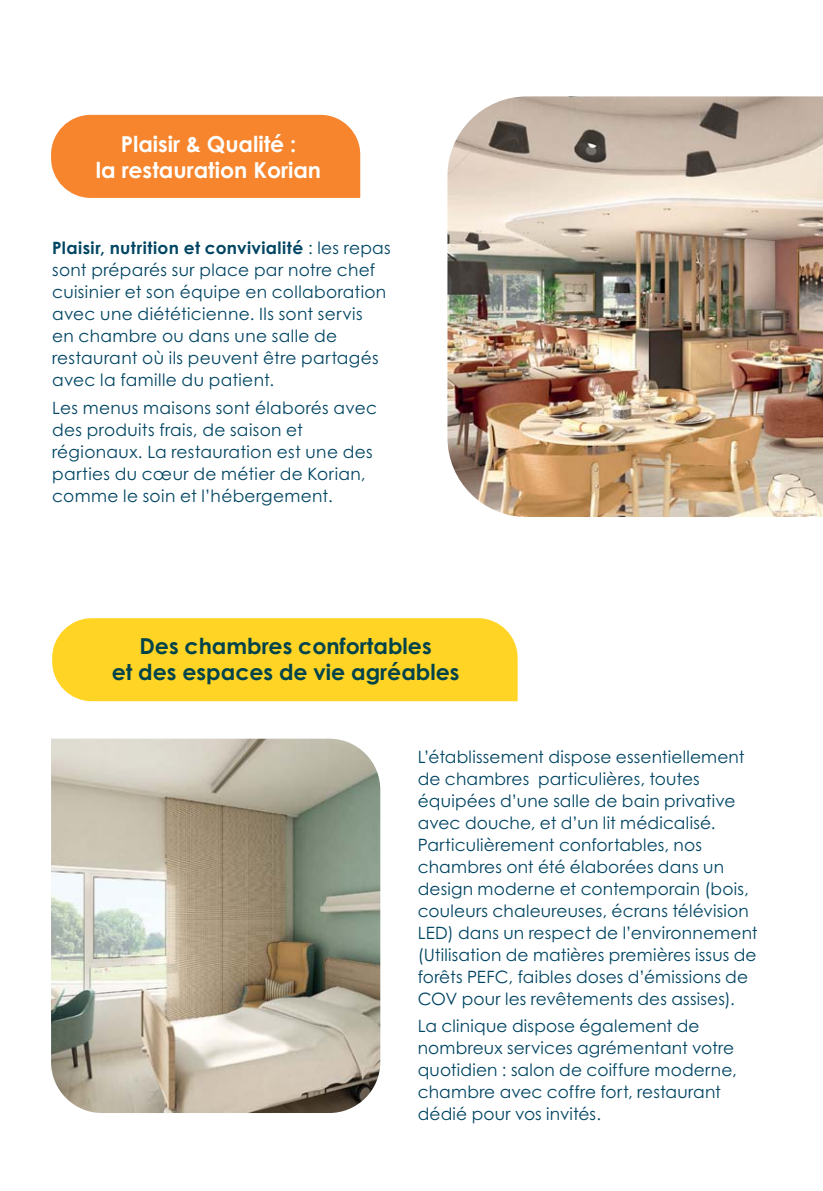
<style>
.page{position:relative;width:823px;height:1191px;background:#fff}
.page>*{position:absolute;margin:0;border:0;box-sizing:border-box;transform-origin:0 0}
.t1{font:700 22px/26px "Century Gothic Std";color:#00434b;text-align:center}
.t2{font:700 22px/26px "Century Gothic Std";color:#fff;text-align:center}
.t3{font:17px/22px "Century Gothic Std";letter-spacing:.01em;color:#004563}
.s1{font-weight:700}
</style>
<div class="page">
<div style="left:51px;top:115px;width:309px;height:83px;background:#f6852d"></div>
<img style="left:447px;top:96px;width:375px;height:421px">
<div style="left:52px;top:618px;width:465px;height:83px;background:#ffd424"></div>
<img style="left:51px;top:738px;width:329px;height:375px">
<p class="t2" style="left:96px;top:134px;width:226px">Plaisir &amp; Qualité :<br>la restauration Korian</p>
<p class="t3" style="left:52px;top:239px;width:340px"><span class="s1">Plaisir, nutrition et convivialité</span> : les repas sont préparés sur place par notre chef cuisinier et son équipe en collaboration avec une diététicienne. Ils sont servis<br>en chambre ou dans une salle de restaurant où ils peuvent être partagés avec la famille du patient.</p>
<p class="t3" style="left:52px;top:399px;width:326px">Les menus maisons sont élaborés avec des produits frais, de saison et régionaux. La restauration est une des parties du cœur de métier de Korian, comme le soin et l’hébergement.</p>
<p class="t1" style="left:112px;top:636px;width:349px">Des chambres confortables<br>et des espaces de vie agréables</p>
<p class="t3" style="left:417px;top:747px;width:341px">L’établissement dispose essentiellement de chambres particulières, toutes équipées d’une salle de bain privative avec douche, et d’un lit médicalisé.<br>Particulièrement confortables, nos chambres ont été élaborées dans un design moderne et contemporain (bois, couleurs chaleureuses, écrans télévision LED) dans un respect de l’environnement (Utilisation de matières premières issus de forêts PEFC, faibles doses d’émissions de COV pour les revêtements des assises).</p>
<p class="t3" style="left:417px;top:1017px;width:320px">La clinique dispose également de nombreux services agrémentant votre quotidien : salon de coiffure moderne, chambre avec coffre fort, restaurant dédié pour vos invités.</p>
</div>
